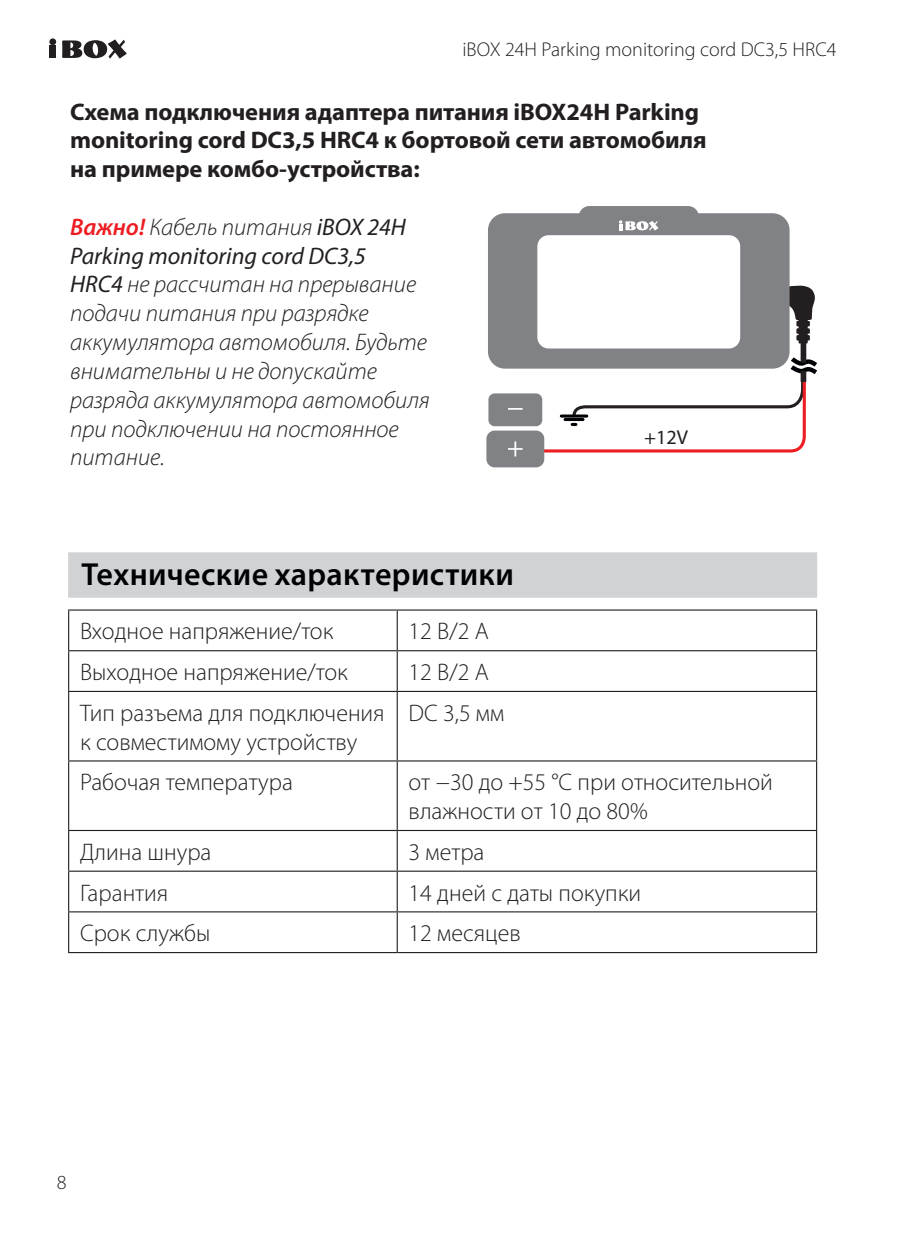
<style>
.page{position:relative;width:908px;height:1248px;background:#fff}
.page>*{position:absolute;margin:0;border:0;box-sizing:border-box;transform-origin:0 0}
.Заголовок{font:600 32px "Myriad Pro";letter-spacing:.01em;color:#000104}
.Основной_таблица{font:300 24px/28.8px "Myriad Pro";color:#231f20}
.Важно{font:italic 300 24px/28.8px "Myriad Pro";color:#231f20}
.Основной{font:700 24px/28.8px "Myriad Pro";letter-spacing:-.005em;color:#231f20}
.t1{font:300 20px "Myriad Pro";color:#231f20}
.Подпись_фото{font:20px "Myriad Pro";color:#231f20}
.s1{font-weight:600;color:#ee1d23}
.s2{font-weight:400}
</style>
<div class="page">
<svg style="left:62px;top:39px;width:64px;height:20px"></svg>
<div style="left:49px;top:46px;width:7px;height:12px;background:#231f20"></div>
<div style="left:49px;top:38px;width:7px;height:7px;background:#231f20;border-radius:50%"></div>
<div style="left:68px;top:552px;width:748px;height:45px;background:#d1d2d4"></div>
<hr style="left:68px;top:610px;width:1px;height:40px;background:#231f20">
<hr style="left:396px;top:610px;width:2px;height:40px;background:#231f20">
<hr style="left:815px;top:610px;width:1px;height:40px;background:#231f20">
<hr style="left:68px;top:650px;width:329px;height:1px;background:#231f20">
<hr style="left:68px;top:651px;width:1px;height:39px;background:#231f20">
<hr style="left:397px;top:650px;width:419px;height:1px;background:#231f20">
<hr style="left:396px;top:651px;width:2px;height:39px;background:#231f20">
<hr style="left:815px;top:651px;width:1px;height:39px;background:#231f20">
<hr style="left:68px;top:690px;width:329px;height:2px;background:#231f20">
<hr style="left:68px;top:692px;width:1px;height:68px;background:#231f20">
<hr style="left:397px;top:690px;width:419px;height:2px;background:#231f20">
<hr style="left:396px;top:692px;width:2px;height:68px;background:#231f20">
<hr style="left:815px;top:692px;width:1px;height:68px;background:#231f20">
<hr style="left:68px;top:760px;width:329px;height:1px;background:#231f20">
<hr style="left:68px;top:761px;width:1px;height:68px;background:#231f20">
<hr style="left:397px;top:760px;width:419px;height:1px;background:#231f20">
<hr style="left:396px;top:761px;width:2px;height:68px;background:#231f20">
<hr style="left:815px;top:761px;width:1px;height:68px;background:#231f20">
<hr style="left:68px;top:829px;width:329px;height:2px;background:#231f20">
<hr style="left:68px;top:831px;width:1px;height:39px;background:#231f20">
<hr style="left:397px;top:829px;width:419px;height:2px;background:#231f20">
<hr style="left:396px;top:831px;width:2px;height:39px;background:#231f20">
<hr style="left:815px;top:831px;width:1px;height:39px;background:#231f20">
<hr style="left:68px;top:870px;width:329px;height:1px;background:#231f20">
<hr style="left:68px;top:871px;width:1px;height:40px;background:#231f20">
<hr style="left:397px;top:870px;width:419px;height:1px;background:#231f20">
<hr style="left:396px;top:871px;width:2px;height:40px;background:#231f20">
<hr style="left:815px;top:871px;width:1px;height:40px;background:#231f20">
<hr style="left:68px;top:911px;width:329px;height:1px;background:#231f20">
<hr style="left:68px;top:912px;width:1px;height:39px;background:#231f20">
<hr style="left:397px;top:911px;width:419px;height:1px;background:#231f20">
<hr style="left:396px;top:912px;width:2px;height:39px;background:#231f20">
<hr style="left:815px;top:912px;width:1px;height:39px;background:#231f20">
<hr style="left:68px;top:951px;width:329px;height:2px;background:#231f20">
<hr style="left:397px;top:951px;width:419px;height:2px;background:#231f20">
<hr style="left:68px;top:609px;width:329px;height:1px;background:#231f20">
<hr style="left:397px;top:609px;width:419px;height:1px;background:#231f20">
<div style="left:488px;top:393px;width:54px;height:33px;background:#808285;border-radius:6px"></div>
<svg style="left:569px;top:552px;width:236px;height:361px"></svg>
<div style="left:488px;top:432px;width:54px;height:33px;background:#808285;border-radius:6px"></div>
<div style="left:486px;top:430px;width:58px;height:37px;border:4px solid #808285;border-radius:6px"></div>
<svg style="left:504px;top:284px;width:313px;height:172px"></svg>
<div style="left:798px;top:317px;width:9px;height:26px;background:#231f20"></div>
<div style="left:796px;top:321px;width:13px;height:5px;background:#231f20"></div>
<div style="left:796px;top:328px;width:13px;height:6px;background:#231f20"></div>
<div style="left:796px;top:335px;width:13px;height:5px;background:#231f20"></div>
<div style="left:487px;top:213px;width:302px;height:155px;background:#808285;border-radius:17px"></div>
<div style="left:578px;top:206px;width:120px;height:21px;background:#808285;border-radius:11px"></div>
<div style="left:537px;top:235px;width:202px;height:113px;background:#fff;border-radius:11px"></div>
<svg style="left:619px;top:220px;width:39px;height:11px"></svg>
<div style="left:800px;top:341px;width:5px;height:21px;background:#231f20"></div>
<div style="left:800px;top:371px;width:5px;height:11px;background:#231f20"></div>
<p class="t1" style="left:462px;top:37px;width:375px">iBOX 24H Parking monitoring cord DC3,5 HRC4</p>
<p class="Основной" style="left:70px;top:96px;width:637px">Схема подключения адаптера питания iBOX24H Parking monitoring cord DC3,5 HRC4 к бортовой сети автомобиля на примере комбо-устройства:</p>
<p class="Важно" style="left:70px;top:212px;width:361px"><span class="s1">Важно!</span> Кабель питания <span class="s2">iBOX 24H<br>Parking monitoring cord DC3,5<br>HRC4</span> не рассчитан на прерывание подачи питания при разрядке аккумулятора автомобиля. Будьте внимательны и не допускайте разряда аккумулятора автомобиля при подключении на постоянное питание.</p>
<p class="Подпись_фото" style="left:644px;top:425px;width:45px">+12V</p>
<p class="Заголовок" style="left:81px;top:553px;width:434px">Технические характеристики</p>
<p class="Основной_таблица" style="left:80px;top:616px;width:255px">Входное напряжение/ток</p>
<p class="Основной_таблица" style="left:408px;top:616px;width:82px">12 В/2 А</p>
<p class="Основной_таблица" style="left:80px;top:657px;width:269px">Выходное напряжение/ток</p>
<p class="Основной_таблица" style="left:408px;top:657px;width:82px">12 В/2 А</p>
<p class="Основной_таблица" style="left:80px;top:698px;width:306px">Тип разъема для подключения к совместимому устройству</p>
<p class="Основной_таблица" style="left:408px;top:698px;width:97px">DC 3,5 мм</p>
<p class="Основной_таблица" style="left:80px;top:767px;width:214px">Рабочая температура</p>
<p class="Основной_таблица" style="left:408px;top:767px;width:365px">от −30 до +55 °С при относительной влажности от 10 до 80%</p>
<p class="Основной_таблица" style="left:80px;top:837px;width:133px">Длина шнура</p>
<p class="Основной_таблица" style="left:408px;top:837px;width:77px">3 метра</p>
<p class="Основной_таблица" style="left:80px;top:877px;width:90px">Гарантия</p>
<p class="Основной_таблица" style="left:408px;top:877px;width:234px">14 дней с даты покупки</p>
<p class="Основной_таблица" style="left:80px;top:918px;width:132px">Срок службы</p>
<p class="Основной_таблица" style="left:408px;top:918px;width:113px">12 месяцев</p>
<p class="t1" style="left:57px;top:1170px;width:11px">8</p>
</div>
